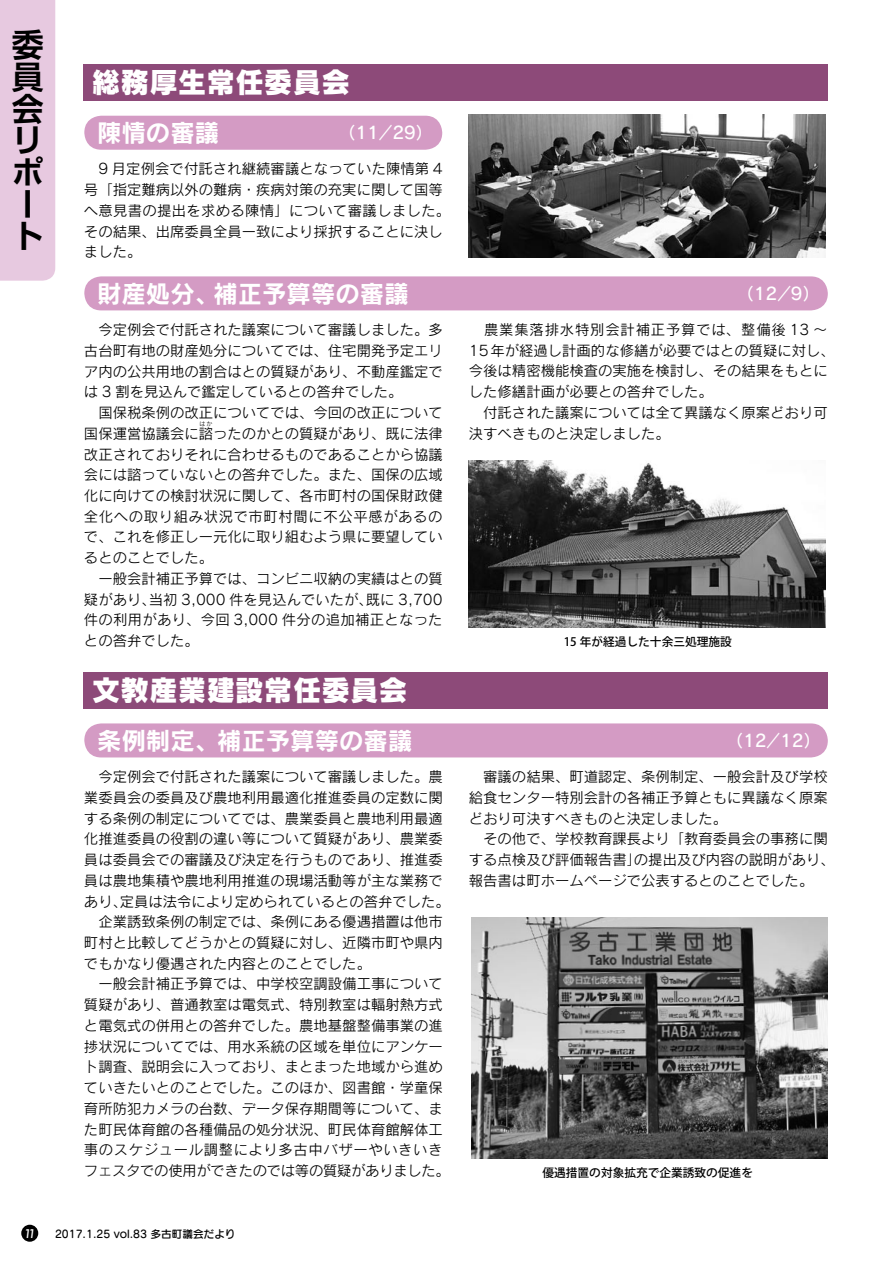
<style>
.page{position:relative;width:893px;height:1263px;background:#fff}
.page>*{position:absolute;margin:0;border:0;box-sizing:border-box;transform-origin:0 0}
.t1{font:700 31.95px/32px "Shin Go Pro De";color:#000}
.t2{font:28.65px "Rodin Pro EB";color:#fff}
.t3{font:24.45px "Rodin Pro B";color:#fff}
.t4{font:16.95px "Rodin Pro DB";color:#fff}
.t5{font:14.4px/20.7px "Rodin Pro M";color:#000}
.t6{font:14.4px/20.7px "Rodin Pro M";letter-spacing:.02em;color:#000}
.t7{font:14.4px "Rodin Pro M";letter-spacing:.045em;color:#000}
.t8{font:500 11.7px "Koz Go Pro";color:#000}
.t9{font:italic 500 11.7px "Futura";color:#fff}
.t10{font:10.65px "Seurat Pro DB";color:#000}
.t11{font:5.85px "Rodin Pro M";color:#000}
</style>
<div class="page">
<div style="left:84px;top:723px;width:744px;height:34px;background:#d49bc4;border-radius:17px"></div>
<div style="left:84px;top:116px;width:358px;height:34px;background:#d49bc4;border-radius:17px"></div>
<div style="left:84px;top:276px;width:744px;height:34px;background:#d49bc4;border-radius:17px"></div>
<div style="left:0;top:0;width:55px;height:281px;background:#e7c9e0"></div>
<img style="left:471px;top:917px;width:357px;height:241px">
<img style="left:469px;top:460px;width:356px;height:167px">
<img style="left:469px;top:115px;width:356px;height:142px">
<div style="left:83px;top:64px;width:745px;height:36px;background:#8d4a79"></div>
<div style="left:83px;top:672px;width:745px;height:36px;background:#8d4a79"></div>
<div style="left:21px;top:1225px;width:17px;height:17px;background:#000;border-radius:50%"></div>
<h1 class="t1" style="left:12px;top:25px;width:33px">委員会リポート</h1>
<h2 class="t2" style="left:92px;top:62px;width:260px">総務厚生常任委員会</h2>
<h3 class="t3" style="left:97px;top:119px;width:124px">陳情の審議</h3>
<p class="t4" style="left:338px;top:122px;width:96px">)11╱29(</p>
<p class="t5" style="left:84px;top:158px;width:368px">　9 月定例会で付託され継続審議となっていた陳情第 4号「指定難病以外の難病・疾病対策の充実に関して国等へ意見書の提出を求める陳情」について審議しました。その結果、出席委員全員一致により採択することに決しました。</p>
<h3 class="t3" style="left:97px;top:280px;width:124px">財産処分、</h3>
<h3 class="t3" style="left:213px;top:280px;width:197px">補正予算等の審議</h3>
<p class="t5" style="left:84px;top:319px;width:360px">　今定例会で付託された議案について審議しました。多古台町有地の財産処分についてでは、住宅開発予定エリア内の公共用地の割合はとの質疑があり、不動産鑑定では 3 割を見込んで鑑定しているとの答弁でした。<br>　国保税条例の改正についてでは、今回の改正について国保運営協議会に諮ったのかとの質疑があり、既に法律</p>
<p class="t11" style="left:199px;top:419px;width:15px">はか</p>
<p class="t5" style="left:84px;top:443px;width:360px">改正されておりそれに合わせるものであることから協議</p>
<p class="t5" style="left:84px;top:464px;width:360px">会には諮っていないとの答弁でした。また、国保の広域</p>
<p class="t5" style="left:84px;top:485px;width:360px">化に向けての検討状況に関して、各市町村の国保財政健</p>
<p class="t7" style="left:84px;top:507px;width:360px">全化への取り組み状況で市町村間に不公平感があるの</p>
<p class="t5" style="left:84px;top:526px;width:360px">で、これを修正し一元化に取り組むよう県に要望してい</p>
<p class="t5" style="left:84px;top:547px;width:131px">るとのことでした。</p>
<p class="t5" style="left:84px;top:568px;width:360px">　一般会計補正予算では、コンビニ収納の実績はとの質</p>
<p class="t5" style="left:366px;top:588px;width:78px">既に 3,700</p>
<p class="t6" style="left:84px;top:588px;width:360px">疑があり、<br>件の利用があり、今回 3,000 件分の追加補正となったとの答弁でした。</p>
<p class="t5" style="left:149px;top:588px;width:225px">当初 3,000 件を見込んでいたが、</p>
<h2 class="t2" style="left:92px;top:670px;width:317px">文教産業建設常任委員会</h2>
<h3 class="t3" style="left:97px;top:727px;width:317px">条例制定、補正予算等の審議</h3>
<p class="t5" style="left:84px;top:766px;width:360px">　今定例会で付託された議案について審議しました。農</p>
<p class="t5" style="left:84px;top:787px;width:360px">業委員会の委員及び農地利用最適化推進委員の定数に関</p>
<p class="t5" style="left:84px;top:807px;width:360px">する条例の制定についてでは、農業委員と農地利用最適</p>
<p class="t5" style="left:84px;top:828px;width:360px">化推進委員の役割の違い等について質疑があり、農業委</p>
<p class="t5" style="left:84px;top:849px;width:360px">員は委員会での審議及び決定を行うものであり、推進委</p>
<p class="t5" style="left:84px;top:869px;width:360px">員は農地集積や農地利用推進の現場活動等が主な業務で</p>
<p class="t5" style="left:120px;top:890px;width:332px">定員は法令により定められているとの答弁でした。</p>
<p class="t5" style="left:84px;top:890px;width:367px">あり、<br>　企業誘致条例の制定では、条例にある優遇措置は他市町村と比較してどうかとの質疑に対し、近隣市町や県内でもかなり優遇された内容とのことでした。<br>　一般会計補正予算では、中学校空調設備工事について質疑があり、普通教室は電気式、特別教室は輻射熱方式と電気式の併用との答弁でした。農地基盤整備事業の進捗状況についてでは、用水系統の区域を単位にアンケート調査、説明会に入っており、まとまった地域から進めていきたいとのことでした。このほか、図書館・学童保育所防犯カメラの台数、データ保存期間等について、また町民体育館の各種備品の処分状況、町民体育館解体工事のスケジュール調整により多古中バザーやいきいきフェスタでの使用ができたのでは等の質疑がありました。</p>
<p class="t9" style="left:24px;top:1225px;width:13px">11</p>
<p class="t10" style="left:55px;top:1227px;width:182px">2017.1.25 vol.83 多古町議会だより</p>
<p class="t4" style="left:737px;top:282px;width:84px">)12╱9(</p>
<p class="t5" style="left:469px;top:319px;width:368px">　農業集落排水特別会計補正予算では、整備後 13 ~<br>15年が経過し計画的な修繕が必要ではとの質疑に対し、今後は精密機能検査の実施を検討し、その結果をもとにした修繕計画が必要との答弁でした。<br>　付託された議案については全て異議なく原案どおり可決すべきものと決定しました。</p>
<p class="t8" style="left:564px;top:634px;width:170px">15 年が経過した十余三処理施設</p>
<p class="t4" style="left:726px;top:729px;width:96px">)12╱12(</p>
<p class="t5" style="left:469px;top:766px;width:360px">　審議の結果、町道認定、条例制定、一般会計及び学校</p>
<p class="t5" style="left:469px;top:786px;width:360px">給食センター特別会計の各補正予算ともに異議なく原案</p>
<p class="t5" style="left:469px;top:807px;width:260px">どおり可決すべきものと決定しました。</p>
<p class="t5" style="left:469px;top:828px;width:360px">　その他で、学校教育課長より「教育委員会の事務に関</p>
<p class="t5" style="left:634px;top:849px;width:202px">の提出及び内容の説明があり、</p>
<p class="t5" style="left:469px;top:849px;width:346px">する点検及び評価報告書」<br>報告書は町ホームページで公表するとのことでした。</p>
<p class="t8" style="left:542px;top:1165px;width:212px">優遇措置の対象拡充で企業誘致の促進を</p>
</div>
